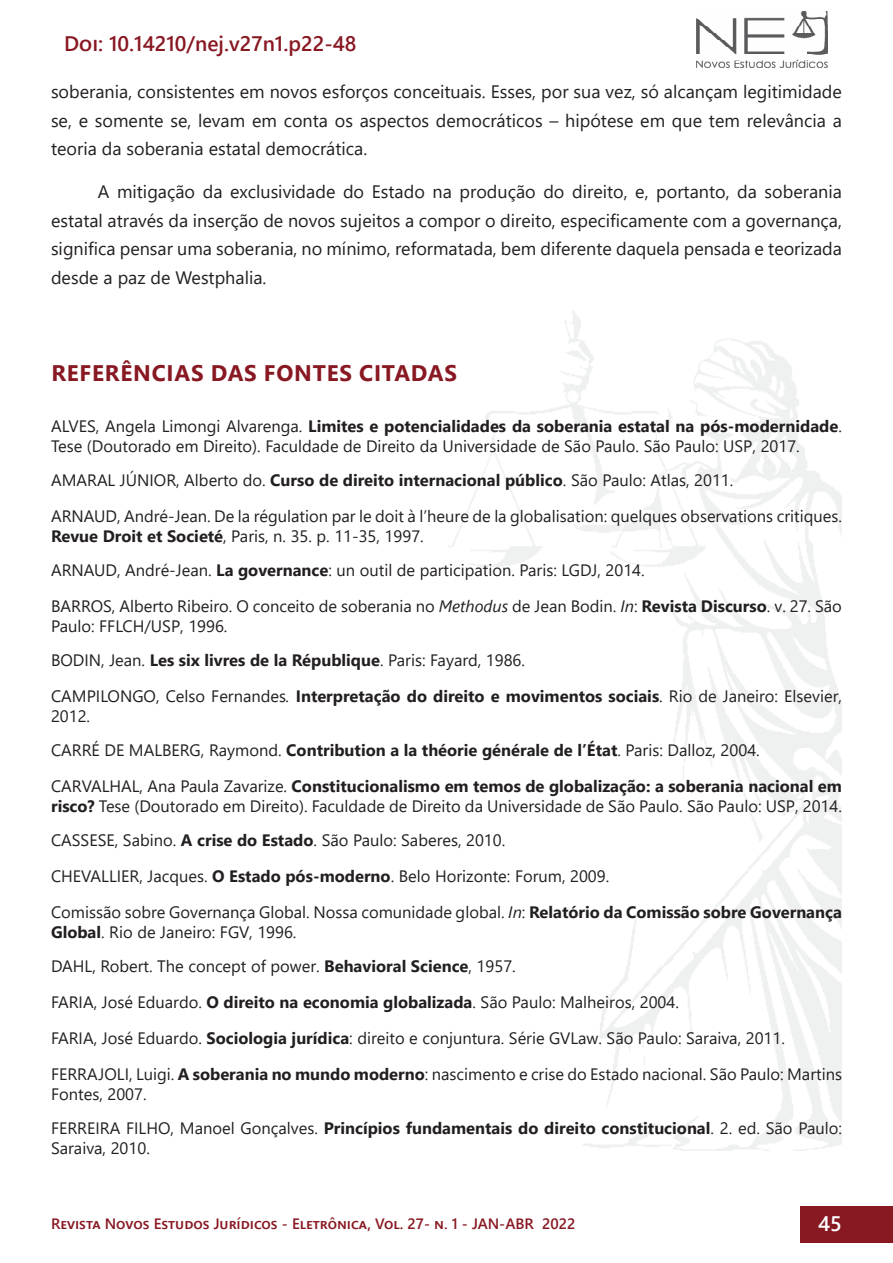
<style>
.page{position:relative;width:893px;height:1263px;background:#fff}
.page>*{position:absolute;margin:0;border:0;box-sizing:border-box;transform-origin:0 0}
.t1{font:700 22.5px "Segoe UI";letter-spacing:.035em;color:#881822}
.t2{font:600 21px "Segoe UI";color:#881822}
.t3{font:600 21px "Segoe UI";color:#fff}
.t4{font:18px/28.5px "Segoe UI";color:#231f20;text-align:justify}
.t5{font:16.5px/36px "Segoe UI";color:#231f20}
.t6{font:600 15px "Segoe UI";color:#881822}
.s1{font-weight:700}
.s2{font-style:italic}
</style>
<div class="page">
<div style="left:800px;top:1206px;width:93px;height:36px;background:#881822"></div>
<img style="left:696px;top:12px;width:131px;height:56px">
<p class="t2" style="left:64px;top:24px;width:294px">DOI: 10.14210/nej.v27n1.p22-48</p>
<p class="t4" style="left:51px;top:76px;width:792px">soberania, consistentes em novos esforços conceituais. Esses, por sua vez, só alcançam legitimidade se, e somente se, levam em conta os aspectos democráticos – hipótese em que tem relevância a teoria da soberania estatal democrática.</p>
<p class="t4" style="left:51px;top:176px;width:792px;text-indent:47px">A mitigação da exclusividade do Estado na produção do direito, e, portanto, da soberania estatal através da inserção de novos sujeitos a compor o direito, especificamente com a governança, significa pensar uma soberania, no mínimo, reformatada, bem diferente daquela pensada e teorizada desde a paz de Westphalia.</p>
<h1 class="t1" style="left:51px;top:352px;width:407px">REFERÊNCIAS DAS FONTES CITADAS</h1>
<p class="t5" style="left:51px;top:415px;width:792px;line-height:19.5px">ALVES, Angela Limongi Alvarenga. <span class="s1">Limites e potencialidades da soberania estatal na pós-modernidade</span>.<br>Tese (Doutorado em Direito). Faculdade de Direito da Universidade de São Paulo. São Paulo: USP, 2017.</p>
<p class="t5" style="left:51px;top:461px;width:792px">AMARAL JÚNIOR, Alberto do. <span class="s1">Curso de direito internacional público</span>. São Paulo: Atlas, 2011.<br>ARNAUD, André-Jean. De la régulation par le doit à l’heure de la globalisation: quelques observations critiques.</p>
<p class="t5" style="left:51px;top:517px;width:595px;line-height:34.5px"><span class="s1">Revue Droit et Societé</span>, Paris, n. 35. p. 11-35, 1997.<br>ARNAUD, André-Jean. <span class="s1">La governance</span>: un outil de participation. Paris: LGDJ, 2014.</p>
<p class="t5" style="left:51px;top:595px;width:792px;line-height:19.5px">BARROS, Alberto Ribeiro. O conceito de soberania no <span class="s2">Methodus</span> de Jean Bodin. <span class="s2">In</span>: <span class="s1">Revista Discurso</span>. v. 27. São<br>Paulo: FFLCH/USP, 1996.</p>
<p class="t5" style="left:51px;top:641px;width:792px">BODIN, Jean. <span class="s1">Les six livres de la République</span>. Paris: Fayard, 1986.<br>CAMPILONGO, Celso Fernandes<span class="s2">.</span> <span class="s1">Interpretação do direito e movimentos sociais</span>. Rio de Janeiro: Elsevier,</p>
<p class="t5" style="left:51px;top:697px;width:710px;line-height:34.5px">2012.<br>CARRÉ DE MALBERG, Raymond. <span class="s1">Contribution a la théorie générale de l’État</span>. Paris: Dalloz, 2004.</p>
<p class="t5" style="left:51px;top:775px;width:792px;line-height:19.5px">CARVALHAL, Ana Paula Zavarize. <span class="s1">Constitucionalismo em temos de globalização: a soberania nacional em risco?</span> Tese (Doutorado em Direito). Faculdade de Direito da Universidade de São Paulo. São Paulo: USP, 2014.</p>
<p class="t5" style="left:51px;top:821px;width:792px">CASSESE, Sabino. <span class="s1">A crise do Estado</span>. São Paulo: Saberes, 2010.<br>CHEVALLIER, Jacques. <span class="s1">O Estado pós-moderno</span>. Belo Horizonte: Forum, 2009.<br>Comissão sobre Governança Global. Nossa comunidade global. <span class="s2">In</span>: <span class="s1">Relatório da Comissão sobre Governança</span></p>
<p class="t5" style="left:51px;top:913px;width:466px;line-height:34.5px"><span class="s1">Global</span>. Rio de Janeiro: FGV, 1996.<br>DAHL, Robert. The concept of power. <span class="s1">Behavioral Science</span>, 1957.</p>
<p class="t5" style="left:51px;top:983px;width:792px">FARIA, José Eduardo. <span class="s1">O direito na economia globalizada</span>. São Paulo: Malheiros, 2004.<br>FARIA, José Eduardo. <span class="s1">Sociologia jurídica</span>: direito e conjuntura. Série GVLaw. São Paulo: Saraiva, 2011.<br>FERRAJOLI, Luigi. <span class="s1">A soberania no mundo moderno</span>: nascimento e crise do Estado nacional. São Paulo: Martins</p>
<p class="t5" style="left:51px;top:1075px;width:792px;line-height:34.5px">Fontes, 2007.<br>FERREIRA FILHO, Manoel Gonçalves. <span class="s1">Princípios fundamentais do direito constitucional</span>. 2. ed. São Paulo:</p>
<p class="t5" style="left:51px;top:1128px;width:100px">Saraiva, 2010.</p>
<p class="t6" style="left:51px;top:1209px;width:526px">REVISTA NOVOS ESTUDOS JURÍDICOS - ELETRÔNICA, VOL. 27- N. 1 - JAN-ABR 2022</p>
<p class="t3" style="left:818px;top:1203px;width:25px">45</p>
</div>
